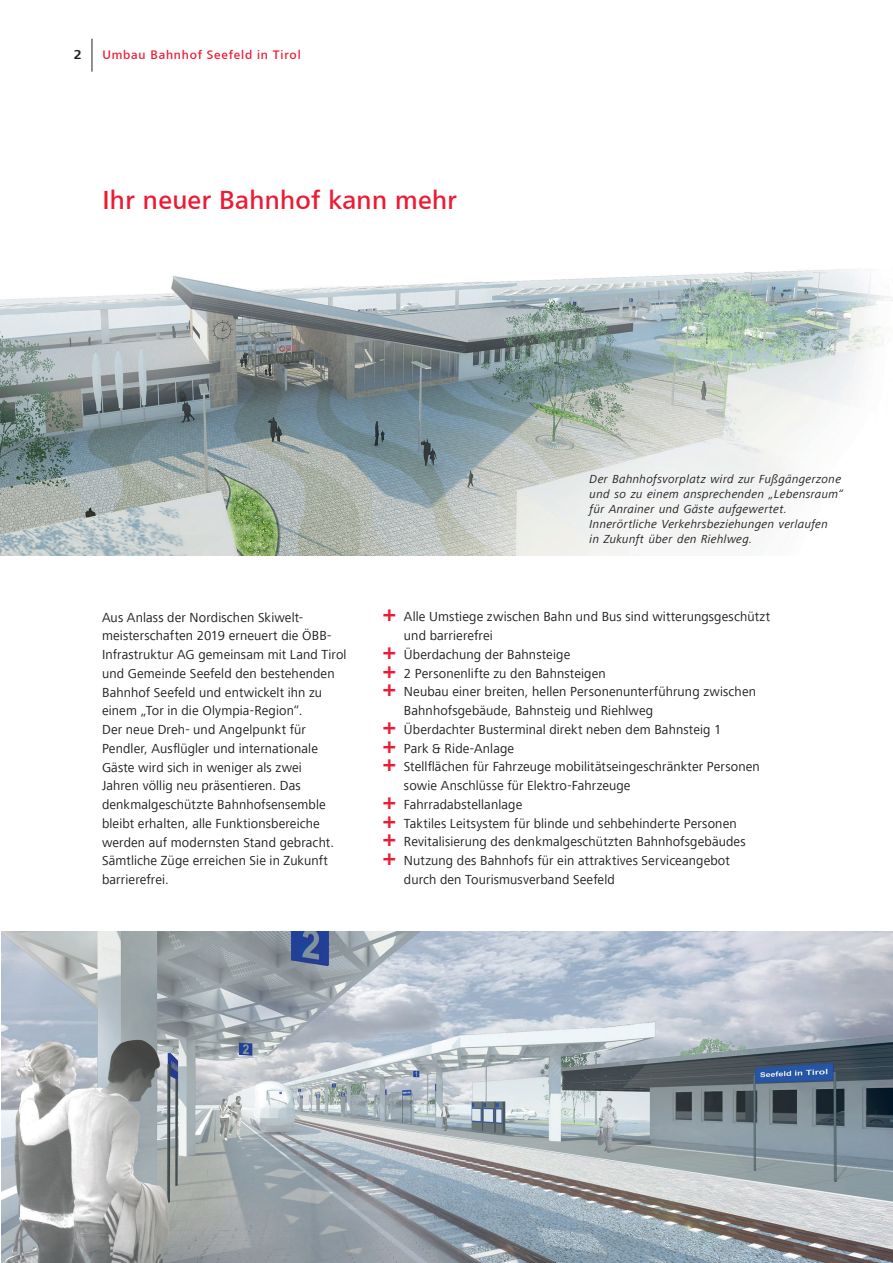
<style>
.page{position:relative;width:893px;height:1263px;background:#fff}
.page>*{position:absolute;margin:0;border:0;box-sizing:border-box;transform-origin:0 0}
.t1{font:500 27px "Lino Frutiger Next";letter-spacing:.01em;color:#ed1a33}
.t2{font:13.5px/18.8px "Lino Frutiger Next";letter-spacing:.01em;color:#231f20}
.t3{font:700 13.5px "Lino Frutiger Next";color:#231f20}
.t4{font:500 12.75px "Lino Frutiger Next";letter-spacing:.06em;color:#ed1a33}
.t5{font:italic 12px/15px "Lino Frutiger Next";letter-spacing:.025em;color:#231f20}
.s1{font-weight:700;font-size:22.5px;color:#ed1a33}
</style>
<div class="page">
<hr style="left:92px;top:39px;width:1px;height:33px;background:#231f20">
<img style="left:0;top:269px;width:893px;height:287px">
<img style="left:1px;top:931px;width:892px;height:332px">
<p class="t3" style="left:74px;top:47px;width:9px">2</p>
<p class="t4" style="left:102px;top:47px;width:200px">Umbau Bahnhof Seefeld in Tirol</p>
<h1 class="t1" style="left:102px;top:185px;width:356px">Ihr neuer Bahnhof kann mehr</h1>
<p class="t5" style="left:590px;top:472px;width:255px">Der Bahnhofsvorplatz wird zur Fußgängerzone und so zu einem ansprechenden „Lebensraum“ für Anrainer und Gäste aufgewertet.<br>Innerörtliche Verkehrsbeziehungen verlaufen<br>in Zukunft über den Riehlweg.</p>
<p class="t2" style="left:102px;top:608px;width:246px">Aus Anlass der Nordischen Skiwelt&shy;meisterschaften 2019 erneuert die ÖBB-Infrastruktur AG gemeinsam mit Land Tirol und Gemeinde Seefeld den bestehenden Bahnhof Seefeld und entwickelt ihn zu einem „Tor in die Olympia-Region“.<br>Der neue Dreh- und Angelpunkt für Pendler, Ausflügler und internationale Gäste wird sich in weniger als zwei<br>Jahren völlig neu präsentieren. Das denkmalgeschützte Bahnhofsensemble bleibt erhalten, alle Funktionsbereiche werden auf modernsten Stand gebracht.<br>Sämtliche Züge erreichen Sie in Zukunft barrierefrei.</p>
<p class="t2" style="left:383px;top:608px;width:389px"><span class="s1">+</span> Alle Umstiege zwischen Bahn und Bus sind witterungsgeschützt</p>
<p class="t2" style="left:404px;top:626px;width:90px">und barrierefrei</p>
<p class="t2" style="left:383px;top:645px;width:189px"><span class="s1">+</span> Überdachung der Bahnsteige</p>
<p class="t2" style="left:383px;top:664px;width:225px"><span class="s1">+</span> 2 Personenlifte zu den Bahnsteigen</p>
<p class="t2" style="left:383px;top:683px;width:375px"><span class="s1">+</span> Neubau einer breiten, hellen Personenunterführung zwischen</p>
<p class="t2" style="left:404px;top:701px;width:251px">Bahnhofsgebäude, Bahnsteig und Riehlweg</p>
<p class="t2" style="left:383px;top:720px;width:340px"><span class="s1">+</span> Überdachter Busterminal direkt neben dem Bahnsteig 1</p>
<p class="t2" style="left:383px;top:739px;width:133px"><span class="s1">+</span> Park &amp; Ride-Anlage</p>
<p class="t2" style="left:383px;top:758px;width:379px"><span class="s1">+</span> Stellflächen für Fahrzeuge mobilitätseingeschränkter Personen</p>
<p class="t2" style="left:404px;top:776px;width:228px">sowie Anschlüsse für Elektro-Fahrzeuge</p>
<p class="t2" style="left:383px;top:795px;width:141px"><span class="s1">+</span> Fahrradabstellanlage</p>
<p class="t2" style="left:383px;top:814px;width:356px"><span class="s1">+</span> Taktiles Leitsystem für blinde und sehbehinderte Personen</p>
<p class="t2" style="left:383px;top:833px;width:364px"><span class="s1">+</span> Revitalisierung des denkmalgeschützten Bahnhofsgebäudes</p>
<p class="t2" style="left:383px;top:851px;width:349px"><span class="s1">+</span> Nutzung des Bahnhofs für ein attraktives Serviceangebot</p>
<p class="t2" style="left:404px;top:870px;width:212px">durch den Tourismusverband Seefeld</p>
</div>
